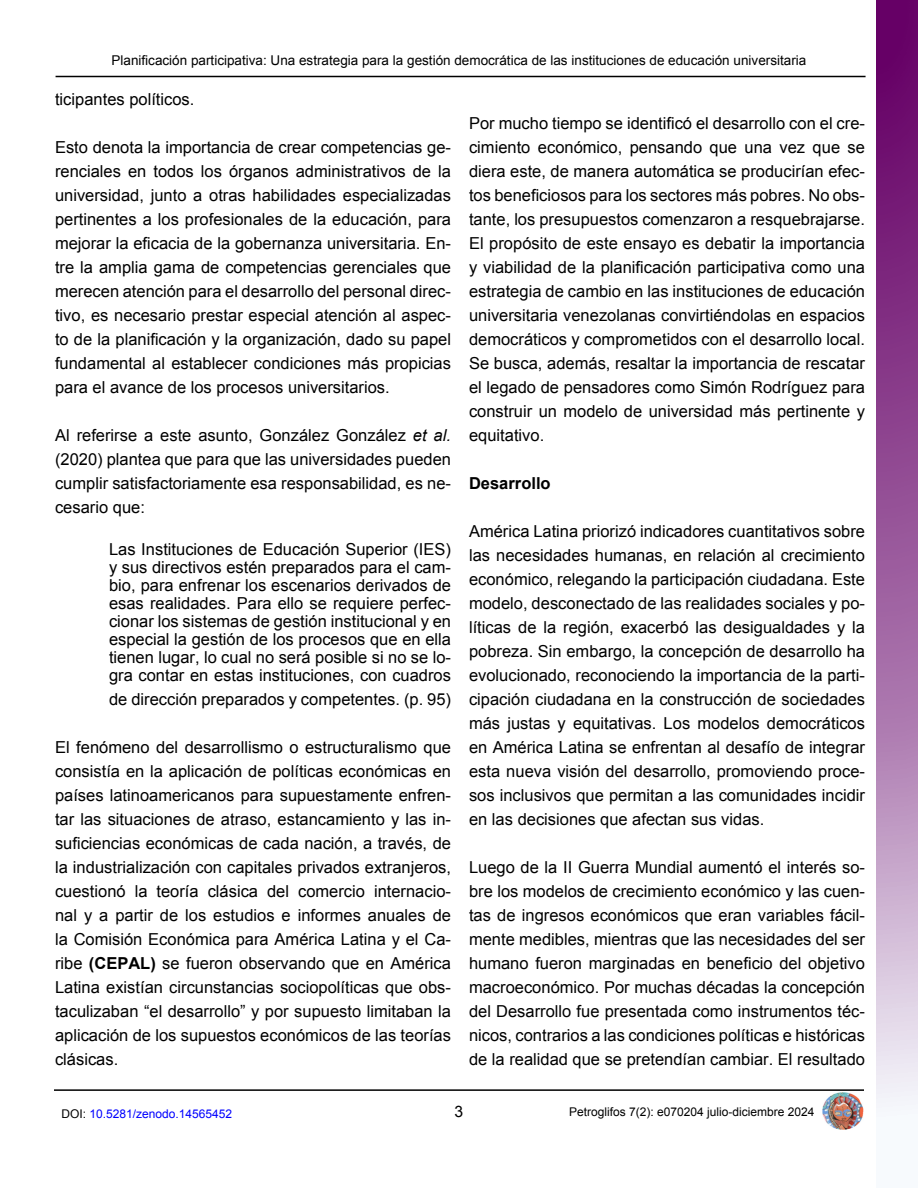
<style>
.page{position:relative;width:918px;height:1188px;background:#fff}
.page>*{position:absolute;margin:0;border:0;box-sizing:border-box;transform-origin:0 0}
.t1{font:16.5px/24px "Arial";color:#000;text-align:justify}
.t2{font:700 16.5px "Arial";color:#000}
.t3{font:15.75px "Arial";color:#000}
.t4{font:13.5px "Arial";color:#000}
.t5{font:12px "Arial";color:#000}
.t6{font:12px "Arial";color:#00f}
.s1{font-style:italic}
.s2{font-weight:700}
.s3{color:#000}
</style>
<div class="page">
<hr style="left:56px;top:76px;width:810px;height:1px;background:#000">
<img style="left:822px;top:1092px;width:42px;height:38px">
<hr style="left:54px;top:1089px;width:810px;height:2px;background:#000">
<svg style="left:876px;top:0;width:42px;height:1108px;background:#a064a2"></svg>
<p class="t4" style="left:112px;top:51px;width:696px">Planificación participativa: Una estrategia para la gestión democrática de las instituciones de educación universitaria</p>
<h2 class="t1" style="left:55px;top:87px;width:141px">ticipantes políticos.</h2>
<h2 class="t1" style="left:55px;top:135px;width:397px">Esto denota la importancia de crear competencias ge&shy;renciales en todos los órganos administrativos de la universidad, junto a otras habilidades especializadas pertinentes a los profesionales de la educación, para mejorar la eficacia de la gobernanza universitaria. En&shy;tre la amplia gama de competencias gerenciales que merecen atención para el desarrollo del personal direc&shy;tivo, es necesario prestar especial atención al aspec&shy;to de la planificación y la organización, dado su papel fundamental al establecer condiciones más propicias para el avance de los procesos universitarios.</h2>
<h2 class="t1" style="left:55px;top:423px;width:397px">Al referirse a este asunto, González González <span class="s1">et al. </span>(2020) plantea que para que las universidades pueden cumplir satisfactoriamente esa responsabilidad, es ne&shy;cesario que:</h2>
<h2 class="t1" style="left:109px;top:540px;width:344px;line-height:18px">Las Instituciones de Educación Superior (IES) y sus directivos estén preparados para el cam&shy;bio, para enfrenar los escenarios derivados de esas realidades. Para ello se requiere perfec&shy;cionar los sistemas de gestión institucional y en especial la gestión de los procesos que en ella tienen lugar, lo cual no será posible si no se lo&shy;gra contar en estas instituciones, con cuadros</h2>
<h2 class="t1" style="left:109px;top:687px;width:343px">de dirección preparados y competentes. (p. 95)</h2>
<h2 class="t1" style="left:55px;top:735px;width:397px">El fenómeno del desarrollismo o estructuralismo que consistía en la aplicación de políticas económicas en países latinoamericanos para supuestamente enfren&shy;tar las situaciones de atraso, estancamiento y las in&shy;suficiencias económicas de cada nación, a través, de la industrialización con capitales privados extranjeros, cuestionó la teoría clásica del comercio internacio&shy;nal y a partir de los estudios e informes anuales de la Comisión Económica para América Latina y el Ca&shy;ribe <span class="s2">(CEPAL)</span> se fueron observando que en América Latina existían circunstancias sociopolíticas que obs&shy;taculizaban “el desarrollo” y por supuesto limitaban la aplicación de los supuestos económicos de las teorías clásicas.</h2>
<h2 class="t1" style="left:469px;top:111px;width:397px">Por mucho tiempo se identificó el desarrollo con el cre&shy;cimiento económico, pensando que una vez que se diera este, de manera automática se producirían efec&shy;tos beneficiosos para los sectores más pobres. No obs&shy;tante, los presupuestos comenzaron a resquebrajarse.<br>El propósito de este ensayo es debatir la importancia y viabilidad de la planificación participativa como una estrategia de cambio en las instituciones de educación universitaria venezolanas convirtiéndolas en espacios democráticos y comprometidos con el desarrollo local.<br>Se busca, además, resaltar la importancia de rescatar el legado de pensadores como Simón Rodríguez para construir un modelo de universidad más pertinente y equitativo.</h2>
<h2 class="t2" style="left:469px;top:472px;width:83px">Desarrollo</h2>
<h2 class="t1" style="left:469px;top:519px;width:397px">América Latina priorizó indicadores cuantitativos sobre las necesidades humanas, en relación al crecimiento económico, relegando la participación ciudadana. Este modelo, desconectado de las realidades sociales y po&shy;líticas de la región, exacerbó las desigualdades y la pobreza. Sin embargo, la concepción de desarrollo ha evolucionado, reconociendo la importancia de la parti&shy;cipación ciudadana en la construcción de sociedades más justas y equitativas. Los modelos democráticos en América Latina se enfrentan al desafío de integrar esta nueva visión del desarrollo, promoviendo proce&shy;sos inclusivos que permitan a las comunidades incidir en las decisiones que afectan sus vidas.</h2>
<h2 class="t1" style="left:469px;top:855px;width:397px">Luego de la II Guerra Mundial aumentó el interés so&shy;bre los modelos de crecimiento económico y las cuen&shy;tas de ingresos económicos que eran variables fácil&shy;mente medibles, mientras que las necesidades del ser humano fueron marginadas en beneficio del objetivo macroeconómico. Por muchas décadas la concepción del Desarrollo fue presentada como instrumentos téc&shy;nicos, contrarios a las condiciones políticas e históricas de la realidad que se pretendían cambiar. El resultado</h2>
<p class="t6" style="left:62px;top:1106px;width:172px"><span class="s3">DOI:</span> 10.5281/zenodo.14565452</p>
<p class="t3" style="left:455px;top:1101px;width:10px">3</p>
<p class="t5" style="left:569px;top:1104px;width:247px">Petroglifos 7(2): e070204 julio-diciembre 2024</p>
</div>
